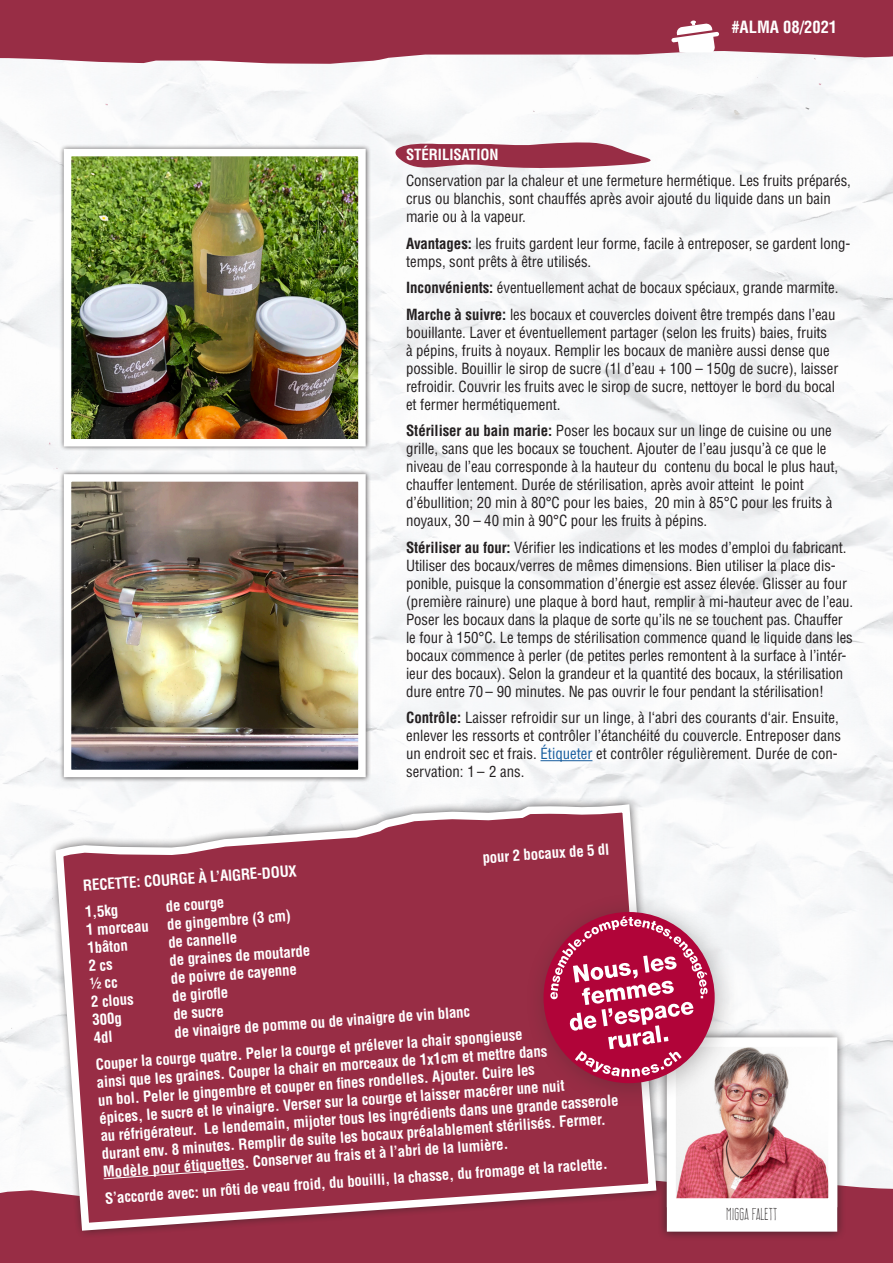
<style>
.page{position:relative;width:893px;height:1263px;background:#fff}
.page>*{position:absolute;margin:0;border:0;box-sizing:border-box;transform-origin:0 0}
.t1{font:700 condensed 16.5px "Helvetica LT Std";color:#fff}
.t2{font:condensed 15px/18px "Helvetica LT Std";letter-spacing:-.005em;color:#231f20}
.t3{font:700 condensed 15px/18px "Helvetica LT Std";letter-spacing:-.005em;color:#fff}
.t4{font:15px "Frente H1";color:#231f20}
.t5{font:13.95px "Myriad Pro";color:#fff}
.s1{font-weight:700}
.s2{color:#175d9e}
</style>
<div class="page">
<div style="left:0;top:0;width:893px;height:39px;background:#982d45"></div>
<div style="left:0;top:1177px;width:893px;height:86px;background:#982d45"></div>
<svg style="left:0;top:20px;width:893px;height:44px"></svg>
<svg style="left:44px;top:789px;width:623px;height:452px;fill:#f6f7f9"></svg>
<svg style="left:52px;top:798px;width:608px;height:437px;background:#a64c61"></svg>
<svg style="left:103px;top:1168px;width:143px;height:12px;background:#a03e54"></svg>
<div style="left:657px;top:1028px;width:189px;height:213px;background:#231f20;opacity:.75"></div>
<div style="left:667px;top:1037px;width:170px;height:194px;background:#fff"></div>
<img style="left:677px;top:1048px;width:150px;height:149px">
<div style="left:523px;top:892px;width:218px;height:217px;background:#231f20;opacity:.3"></div>
<svg style="left:543px;top:912px;width:172px;height:171px;background:#be466a"></svg>
<svg style="left:383px;top:141px;width:292px;height:34px"></svg>
<hr style="left:540px;top:760px;width:52px;height:1px;background:#175d9e">
<div style="left:59px;top:469px;width:312px;height:313px;background:#231f20;opacity:.75"></div>
<img style="left:73px;top:483px;width:284px;height:285px">
<div style="left:64px;top:474px;width:302px;height:303px;border:8px solid #fff"></div>
<div style="left:59px;top:144px;width:312px;height:308px;background:#231f20;opacity:.75"></div>
<img style="left:73px;top:158px;width:284px;height:279px">
<div style="left:64px;top:149px;width:302px;height:297px;border:8px solid #fff"></div>
<svg style="left:89px;top:959px;width:24px;height:12px"></svg>
<svg style="left:90px;top:977px;width:27px;height:12px"></svg>
<svg style="left:94px;top:1031px;width:18px;height:12px"></svg>
<p class="t1" style="left:731px;top:17px;width:107px">#ALMA 08/2021</p>
<p class="t5" style="left:737px;top:27px;width:46px;rotate:-8deg">Kochen</p>
<p class="t3" style="left:83px;top:876px;width:216px;rotate:-4deg">RECETTE: COURGE À L’AIGRE-DOUX</p>
<p class="t3" style="left:406px;top:145px;width:94px">STÉRILISATION</p>
<p class="t2" style="left:406px;top:172px;width:446px">Conservation par la chaleur et une fermeture hermétique. Les fruits préparés, crus ou blanchis, sont chauffés après avoir ajouté du liquide dans un bain marie ou à la vapeur.</p>
<p class="t2" style="left:406px;top:234px;width:446px"><span class="s1">Avantages:</span> les fruits gardent leur forme, facile à entreposer, se gardent long&shy;temps, sont prêts à être utilisés.</p>
<p class="t2" style="left:406px;top:279px;width:434px"><span class="s1">Inconvénients:</span> éventuellement achat de bocaux spéciaux, grande marmite.</p>
<p class="t2" style="left:406px;top:305px;width:434px"><span class="s1">Marche à suivre:</span> les bocaux et couvercles doivent être trempés dans l’eau bouillante. Laver et éventuellement partager (selon les fruits) baies, fruits<br>à pépins, fruits à noyaux. Remplir les bocaux de manière aussi dense que possible. Bouillir le sirop de sucre (1l d’eau + 100 – 150g de sucre), laisser refroidir. Couvrir les fruits avec le sirop de sucre, nettoyer le bord du bocal et fermer hermétiquement.</p>
<p class="t2" style="left:406px;top:422px;width:434px"><span class="s1">Stériliser au bain marie:</span> Poser les bocaux sur un linge de cuisine ou une grille, sans que les bocaux se touchent. Ajouter de l’eau jusqu’à ce que le niveau de l’eau corresponde à la hauteur du contenu du bocal le plus haut, chauffer lentement. Durée de stérilisation, après avoir atteint le point d’ébullition; 20 min à 80°C pour les baies, 20 min à 85°C pour les fruits à noyaux, 30 – 40 min à 90°C pour les fruits à pépins.</p>
<p class="t2" style="left:406px;top:538px;width:449px"><span class="s1">Stériliser au four:</span> Vérifier les indications et les modes d’emploi du fabricant.<br>Utiliser des bocaux/verres de mêmes dimensions. Bien utiliser la place dis&shy;ponible, puisque la consommation d’énergie est assez élevée. Glisser au four (première rainure) une plaque à bord haut, remplir à mi-hauteur avec de l’eau.<br>Poser les bocaux dans la plaque de sorte qu’ils ne se touchent pas. Chauffer le four à 150°C. Le temps de stérilisation commence quand le liquide dans les bocaux commence à perler (de petites perles remontent à la surface à l’intér&shy;ieur des bocaux). Selon la grandeur et la quantité des bocaux, la stérilisation dure entre 70 – 90 minutes. Ne pas ouvrir le four pendant la stérilisation!</p>
<p class="t2" style="left:406px;top:709px;width:437px"><span class="s1">Contrôle:</span> Laisser refroidir sur un linge, à l‘abri des courants d‘air. Ensuite, enlever les ressorts et contrôler l’étanchéité du couvercle. Entreposer dans un endroit sec et frais. <span class="s2">Étiqueter</span> et contrôler régulièrement. Durée de con&shy;servation: 1 – 2 ans.</p>
<p class="t3" style="left:482px;top:848px;width:128px;rotate:-4deg">pour 2 bocaux de 5 dl</p>
<p class="t3" style="left:84px;top:903px;width:35px;rotate:-4deg">1,5kg</p>
<p class="t3" style="left:165px;top:897px;width:60px;rotate:-4deg">de courge</p>
<p class="t3" style="left:86px;top:921px;width:206px;rotate:-4deg">1 morceau de gingembre (3 cm)</p>
<p class="t3" style="left:87px;top:939px;width:42px;rotate:-4deg">1bâton</p>
<p class="t3" style="left:168px;top:933px;width:71px;rotate:-4deg">de cannelle</p>
<p class="t3" style="left:169px;top:951px;width:142px;rotate:-4deg">de graines de moutarde</p>
<p class="t3" style="left:170px;top:969px;width:128px;rotate:-4deg">de poivre de cayenne</p>
<p class="t3" style="left:91px;top:993px;width:44px;rotate:-4deg">2 clous</p>
<p class="t3" style="left:171px;top:987px;width:58px;rotate:-4deg">de girofl e</p>
<p class="t3" style="left:92px;top:1011px;width:31px;rotate:-4deg">300g</p>
<p class="t3" style="left:173px;top:1005px;width:52px;rotate:-4deg">de sucre</p>
<p class="t3" style="left:174px;top:1023px;width:298px;rotate:-4deg">de vinaigre de pomme ou de vinaigre de vin blanc</p>
<p class="t3" style="left:95px;top:1055px;width:521px;rotate:-4deg">Couper la courge quatre. Peler la courge et prélever la chair spongieuse<br>ainsi que les graines. Couper la chair en morceaux de 1x1cm et mettre dans<br>un bol. Peler le gingembre et couper en fi nes rondelles. Ajouter. Cuire les<br>épices, le sucre et le vinaigre. Verser sur la courge et laisser macérer une nuit<br>au réfrigérateur. Le lendemain, mijoter tous les ingrédients dans une grande casserole durant env. 8 minutes. Remplir de suite les bocaux préalablement stérilisés. Fermer.<br>Modèle pour étiquettes. Conserver au frais et à l’abri de la lumière.</p>
<p class="t3" style="left:104px;top:1189px;width:505px;rotate:-4deg">S’accorde avec: un rôti de veau froid, du bouilli, la chasse, du fromage et la raclette.</p>
<p class="t4" style="left:726px;top:1206px;width:53px">MIGGA FALETT</p>
</div>
